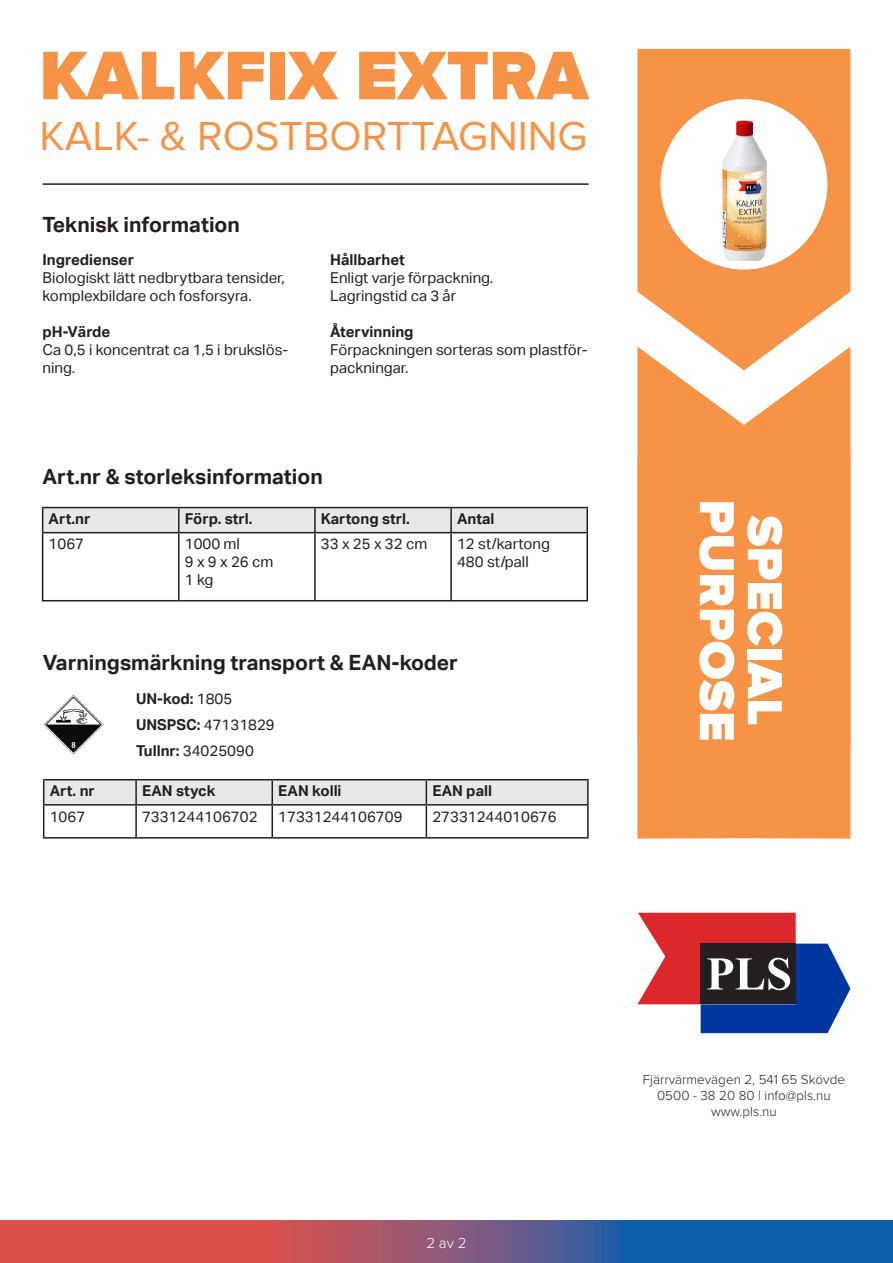
<style>
.page{position:relative;width:893px;height:1263px;background:#fff}
.page>*{position:absolute;margin:0;border:0;box-sizing:border-box;transform-origin:0 0}
.t1{font:900 71.25px "Proxima Nova";color:#f69347}
.t2{font:900 51px "Proxima Nova";color:#fff}
.t3{font:42px "Proxima Nova";color:#f69347}
.t4{font:700 21px "Aktiv Grotesk";color:#231f20}
.t5{font:15px/18px "Aktiv Grotesk";color:#231f20}
.t6{font:700 15px "Aktiv Grotesk";color:#231f20}
.t7{font:300 15px "Proxima Nova";color:#fff}
.t8{font:300 13.5px "Proxima Nova";color:#231f20}
.s1{font-weight:400}
.s2{font-weight:700}
</style>
<div class="page">
<hr style="left:43px;top:183px;width:546px;height:2px;background:#231f20">
<svg style="left:637px;top:49px;width:213px;height:298px;background:#f69e5a"></svg>
<div style="left:660px;top:99px;width:167px;height:171px;background:#fff;border-radius:50%"></div>
<svg style="left:0;top:1220px;width:893px;height:43px;background:#7b577a"></svg>
<hr style="left:42px;top:507px;width:137px;height:1px;background:#231f20">
<svg style="left:42px;top:508px;width:544px;height:24px;background:#e4e4e3"></svg>
<hr style="left:179px;top:507px;width:136px;height:1px;background:#231f20">
<hr style="left:178px;top:508px;width:2px;height:24px;background:#231f20">
<hr style="left:315px;top:507px;width:136px;height:1px;background:#231f20">
<hr style="left:314px;top:508px;width:2px;height:24px;background:#231f20">
<hr style="left:451px;top:507px;width:137px;height:1px;background:#231f20">
<hr style="left:450px;top:508px;width:2px;height:24px;background:#231f20">
<hr style="left:586px;top:508px;width:2px;height:24px;background:#231f20">
<hr style="left:42px;top:532px;width:137px;height:1px;background:#231f20">
<hr style="left:42px;top:533px;width:1px;height:67px;background:#231f20">
<hr style="left:179px;top:532px;width:136px;height:1px;background:#231f20">
<hr style="left:178px;top:533px;width:2px;height:67px;background:#231f20">
<hr style="left:315px;top:532px;width:136px;height:1px;background:#231f20">
<hr style="left:314px;top:533px;width:2px;height:67px;background:#231f20">
<hr style="left:451px;top:532px;width:137px;height:1px;background:#231f20">
<hr style="left:450px;top:533px;width:2px;height:67px;background:#231f20">
<hr style="left:586px;top:533px;width:2px;height:67px;background:#231f20">
<hr style="left:42px;top:600px;width:137px;height:1px;background:#231f20">
<hr style="left:179px;top:600px;width:136px;height:1px;background:#231f20">
<hr style="left:315px;top:600px;width:136px;height:1px;background:#231f20">
<hr style="left:451px;top:600px;width:137px;height:1px;background:#231f20">
<hr style="left:43px;top:779px;width:93px;height:1px;background:#231f20">
<hr style="left:136px;top:779px;width:136px;height:1px;background:#231f20">
<hr style="left:272px;top:779px;width:154px;height:1px;background:#231f20">
<hr style="left:426px;top:779px;width:163px;height:1px;background:#231f20">
<div style="left:43px;top:780px;width:544px;height:24px;background:#e8e9e7"></div>
<hr style="left:587px;top:780px;width:2px;height:24px;background:#231f20">
<hr style="left:43px;top:804px;width:93px;height:1px;background:#231f20">
<hr style="left:43px;top:805px;width:1px;height:32px;background:#231f20">
<hr style="left:136px;top:804px;width:136px;height:1px;background:#231f20">
<hr style="left:135px;top:805px;width:2px;height:32px;background:#231f20">
<hr style="left:272px;top:804px;width:154px;height:1px;background:#231f20">
<hr style="left:271px;top:805px;width:2px;height:32px;background:#231f20">
<hr style="left:426px;top:804px;width:163px;height:1px;background:#231f20">
<hr style="left:426px;top:805px;width:1px;height:32px;background:#231f20">
<hr style="left:587px;top:805px;width:2px;height:32px;background:#231f20">
<hr style="left:43px;top:837px;width:93px;height:1px;background:#231f20">
<hr style="left:136px;top:837px;width:136px;height:1px;background:#231f20">
<hr style="left:272px;top:837px;width:154px;height:1px;background:#231f20">
<hr style="left:426px;top:837px;width:163px;height:1px;background:#231f20">
<svg style="left:637px;top:913px;width:213px;height:120px"></svg>
<svg style="left:637px;top:347px;width:213px;height:108px;fill:#f69347"></svg>
<div style="left:637px;top:455px;width:213px;height:383px;background:#f69347"></div>
<img style="left:43px;top:694px;width:61px;height:61px">
<img style="left:722px;top:120px;width:45px;height:140px">
<p class="t1" style="left:39px;top:34px;width:550px">KALKFIX EXTRA</p>
<p class="t3" style="left:39px;top:112px;width:549px">KALK- &amp; ROSTBORTTAGNING</p>
<p class="t4" style="left:43px;top:213px;width:199px">Teknisk information</p>
<p class="t6" style="left:43px;top:251px;width:93px">Ingredienser</p>
<p class="t5" style="left:43px;top:269px;width:244px">Biologiskt lätt nedbrytbara tensider,</p>
<p class="t5" style="left:43px;top:287px;width:211px">komplexbildare och fosforsyra.</p>
<p class="t6" style="left:43px;top:323px;width:69px">pH-Värde</p>
<p class="t5" style="left:43px;top:341px;width:247px">Ca 0,5 i koncentrat ca 1,5 i brukslös&shy;ning.</p>
<p class="t6" style="left:330px;top:251px;width:76px">Hållbarhet</p>
<p class="t5" style="left:330px;top:269px;width:165px">Enligt varje förpackning.</p>
<p class="t5" style="left:330px;top:287px;width:128px">Lagringstid ca 3 år</p>
<p class="t6" style="left:330px;top:323px;width:85px">Återvinning</p>
<p class="t5" style="left:330px;top:341px;width:259px">Förpackningen sorteras som plastför&shy;packningar.</p>
<p class="t4" style="left:43px;top:464px;width:282px">Art.nr &amp; storleksinformation</p>
<p class="t6" style="left:49px;top:510px;width:43px">Art.nr</p>
<p class="t6" style="left:185px;top:510px;width:69px">Förp. strl.</p>
<p class="t6" style="left:321px;top:510px;width:90px">Kartong strl.</p>
<p class="t6" style="left:457px;top:510px;width:39px">Antal</p>
<p class="t5" style="left:49px;top:535px;width:37px">1067</p>
<p class="t5" style="left:185px;top:535px;width:57px">1000 ml</p>
<p class="t5" style="left:185px;top:553px;width:90px">9 x 9 x 26 cm</p>
<p class="t5" style="left:185px;top:571px;width:30px">1 kg</p>
<p class="t5" style="left:321px;top:535px;width:108px">33 x 25 x 32 cm</p>
<p class="t5" style="left:457px;top:535px;width:94px">12 st/kartong</p>
<p class="t5" style="left:457px;top:553px;width:73px">480 st/pall</p>
<p class="t4" style="left:43px;top:651px;width:417px">Varningsmärkning transport &amp; EAN-koder</p>
<p class="t6" style="left:136px;top:690px;width:98px">UN-kod: <span class="s1">1805</span></p>
<p class="t5" style="left:136px;top:716px;width:140px"><span class="s2">UNSPSC:</span> 47131829</p>
<p class="t5" style="left:136px;top:741px;width:119px"><span class="s2">Tullnr:</span> 34025090</p>
<p class="t6" style="left:50px;top:782px;width:47px">Art. nr</p>
<p class="t6" style="left:142px;top:782px;width:75px">EAN styck</p>
<p class="t6" style="left:278px;top:782px;width:65px">EAN kolli</p>
<p class="t6" style="left:432px;top:782px;width:61px">EAN pall</p>
<p class="t5" style="left:50px;top:807px;width:37px">1067</p>
<p class="t5" style="left:142px;top:807px;width:117px">7331244106702</p>
<p class="t5" style="left:278px;top:807px;width:126px">17331244106709</p>
<p class="t5" style="left:432px;top:807px;width:126px">27331244010676</p>
<p class="t2" style="left:746px;top:499px;width:243px;rotate:90deg">PURPOSE</p>
<p class="t2" style="left:794px;top:515px;width:212px;rotate:90deg">SPECIAL</p>
<p class="t7" style="left:426px;top:1231px;width:42px">2 av 2</p>
<p class="t8" style="left:643px;top:1069px;width:204px">Fjärrvärmevägen 2, 541 65 Skövde</p>
<p class="t8" style="left:657px;top:1086px;width:175px">0500 - 38 20 80 | info@pls.nu</p>
<p class="t8" style="left:711px;top:1102px;width:67px">www.pls.nu</p>
</div>
